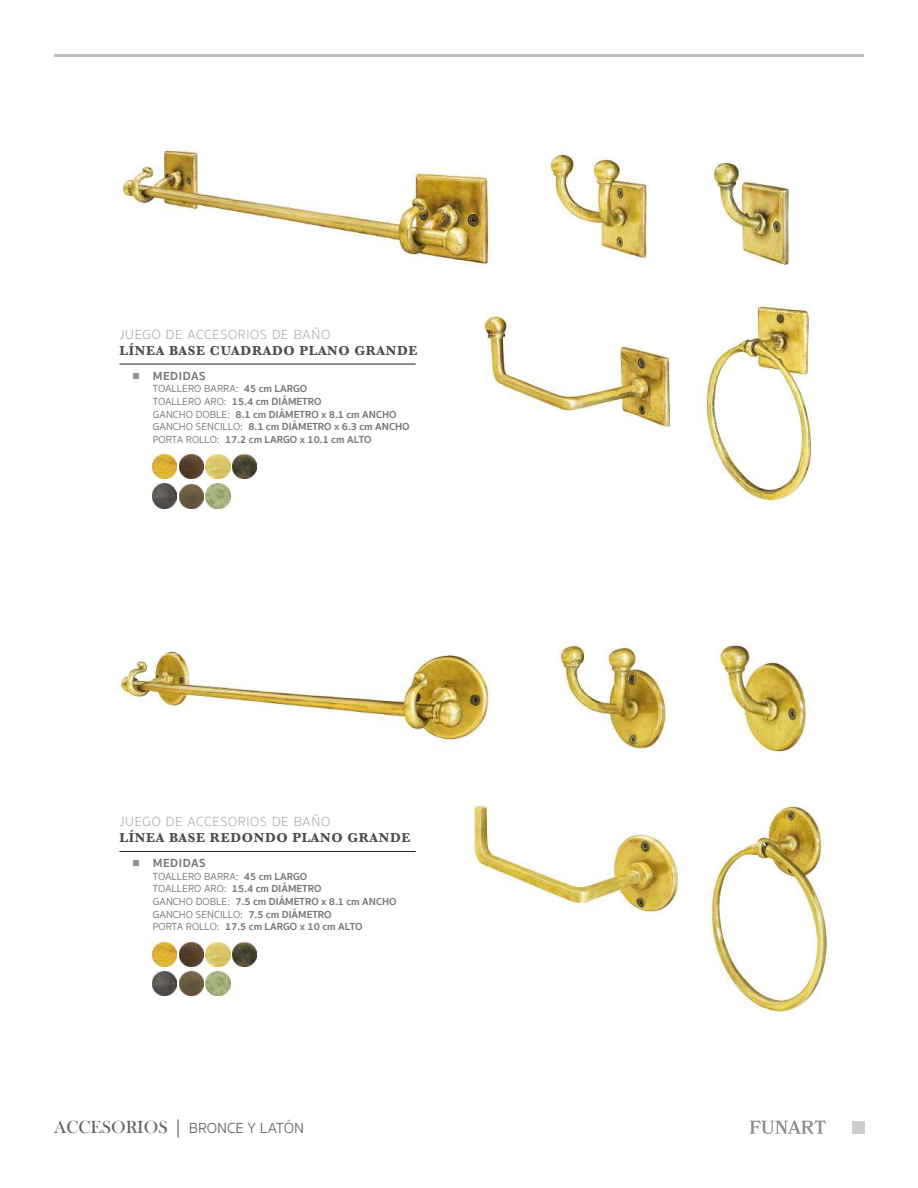
<style>
.page{position:relative;width:918px;height:1188px;background:#fff}
.page>*{position:absolute;margin:0;border:0;box-sizing:border-box;transform-origin:0 0}
.t1{font:300 15px "Sukhumvit Set";color:#636366}
.t2{font:700 13.5px "Baskerville";letter-spacing:.05em;color:#4b4c4d}
.t3{font:100 13.5px "Sukhumvit Set";letter-spacing:.05em;color:#939598}
.t4{font:700 12px "Sukhumvit Set";letter-spacing:.05em;color:#76787b}
.t5{font:700 10.5px/12.6px "Sukhumvit Set";color:#76787b}
.t6{font:10.5px "Sukhumvit Set Text";color:#76787b}
.s1{font-family:"Sukhumvit Set";font-weight:700}
.s2{font-family:"Sukhumvit Set Text";font-weight:400}
.s3{font-family:"Bask Old Face";font-weight:400;font-size:18px}
.s4{font-family:"Minion Pro";font-weight:400;font-size:18px}
</style>
<div class="page">
<svg style="left:750px;top:1120px;width:76px;height:14px"></svg>
<div style="left:852px;top:1121px;width:12px;height:13px;background:#cdcdcd"></div>
<hr style="left:54px;top:54px;width:810px;height:3px;background:#bcbdc0">
<hr style="left:119px;top:364px;width:297px;height:1px;background:#231f20">
<svg style="left:134px;top:373px;width:5px;height:6px"></svg>
<img style="left:179px;top:484px;width:25px;height:24px">
<img style="left:233px;top:455px;width:24px;height:24px">
<img style="left:179px;top:455px;width:24px;height:24px">
<img style="left:153px;top:484px;width:24px;height:24px">
<img style="left:206px;top:484px;width:24px;height:24px">
<img style="left:153px;top:455px;width:24px;height:24px">
<img style="left:206px;top:455px;width:24px;height:24px">
<img style="left:122px;top:144px;width:424px;height:125px">
<img style="left:697px;top:304px;width:116px;height:198px">
<img style="left:547px;top:154px;width:102px;height:105px">
<img style="left:710px;top:161px;width:79px;height:105px">
<img style="left:483px;top:314px;width:189px;height:119px">
<img style="left:115px;top:650px;width:378px;height:98px">
<img style="left:707px;top:802px;width:123px;height:215px">
<img style="left:559px;top:637px;width:108px;height:115px">
<img style="left:719px;top:642px;width:91px;height:110px">
<img style="left:468px;top:804px;width:212px;height:114px">
<hr style="left:119px;top:851px;width:297px;height:1px;background:#231f20">
<svg style="left:134px;top:860px;width:5px;height:6px"></svg>
<img style="left:179px;top:971px;width:25px;height:25px">
<img style="left:233px;top:942px;width:24px;height:24px">
<img style="left:179px;top:942px;width:24px;height:24px">
<img style="left:153px;top:971px;width:24px;height:25px">
<img style="left:206px;top:971px;width:24px;height:25px">
<img style="left:153px;top:942px;width:24px;height:24px">
<img style="left:206px;top:942px;width:24px;height:24px">
<p class="t3" style="left:119px;top:325px;width:212px">JUEGO DE ACCESORIOS DE BAÑO</p>
<p class="t2" style="left:119px;top:341px;width:300px">LÍNEA BASE CUADRADO PLANO GRANDE</p>
<p class="t4" style="left:153px;top:366px;width:54px">MEDIDAS</p>
<p class="t6" style="left:153px;top:382px;width:156px">TOALLERO BARRA: <span class="s1">45 cm LARGO</span></p>
<p class="t5" style="left:153px;top:395px;width:258px"><span class="s2">TOALLERO ARO:</span> 15.4 cm DIÁMETRO<br><span class="s2">GANCHO DOBLE:</span> 8.1 cm DIÁMETRO x 8.1 cm ANCHO <span class="s2">GANCHO SENCILLO:</span> 8.1 cm DIÁMETRO x 6.3 cm ANCHO <span class="s2">PORTA ROLLO:</span> 17.2 cm LARGO x 10.1 cm ALTO</p>
<p class="t3" style="left:119px;top:812px;width:212px">JUEGO DE ACCESORIOS DE BAÑO</p>
<p class="t2" style="left:119px;top:828px;width:293px">LÍNEA BASE REDONDO PLANO GRANDE</p>
<p class="t4" style="left:153px;top:854px;width:54px">MEDIDAS</p>
<p class="t6" style="left:153px;top:869px;width:156px">TOALLERO BARRA: <span class="s1">45 cm LARGO</span></p>
<p class="t5" style="left:153px;top:883px;width:245px"><span class="s2">TOALLERO ARO:</span> 15.4 cm DIÁMETRO<br><span class="s2">GANCHO DOBLE:</span> 7.5 cm DIÁMETRO x 8.1 cm ANCHO</p>
<p class="t6" style="left:153px;top:907px;width:180px">GANCHO SENCILLO: <span class="s1">7.5 cm DIÁMETRO</span></p>
<p class="t5" style="left:153px;top:921px;width:211px"><span class="s2">PORTA ROLLO:</span> 17.5 cm LARGO x 10 cm ALTO</p>
<h1 class="t1" style="left:54px;top:1118px;width:251px"><span class="s3">ACCESORIOS</span> <span class="s4">|</span> BRONCE Y LATÓN</h1>
</div>
